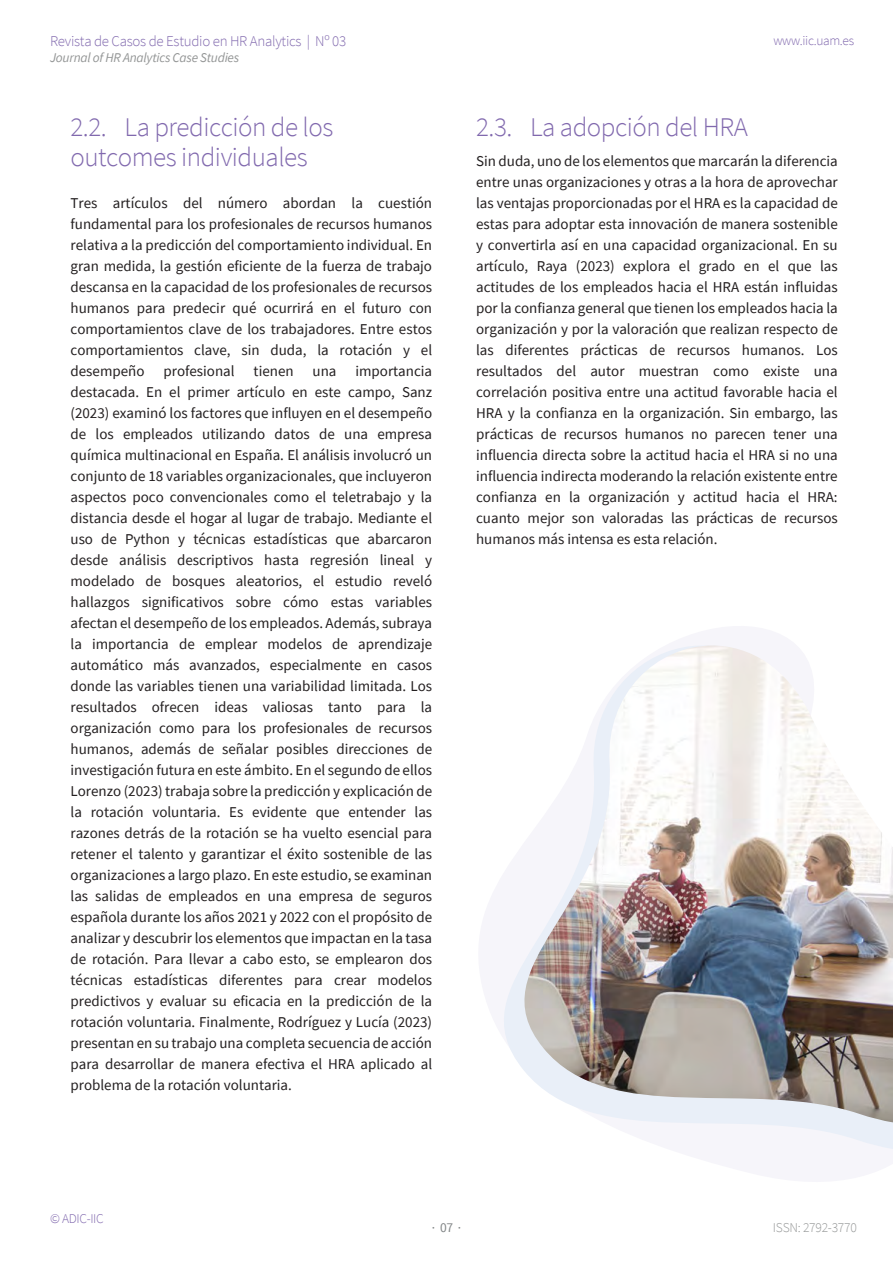
<style>
.page{position:relative;width:893px;height:1263px;background:#fff}
.page>*{position:absolute;margin:0;border:0;box-sizing:border-box;transform-origin:0 0}
.t1{font:300 27px/30px "Source Sans Pro";letter-spacing:-.02em;color:#8169ae}
.t2{font:15px/21px "Source Sans Pro";color:#231f20;text-align:justify}
.t3{font:300 14.85px "Source Sans Pro";letter-spacing:-.02em;color:#8169ae}
.t4{font:300 13.5px "Source Sans Pro";letter-spacing:-.02em;color:#949696}
.t5{font:13.5px "Source Sans Pro";color:#828687}
.t6{font:italic 13.35px "Source Sans Pro";letter-spacing:-.02em;color:#949696}
.t7{font:300 13.35px "Source Sans Pro";letter-spacing:-.025em;color:#8169ae}
</style>
<div class="page">
<svg style="left:658px;top:1122px;width:235px;height:27px;fill:#f6f5fa"></svg>
<img style="left:503px;top:645px;width:390px;height:477px">
<p class="t3" style="left:50px;top:32px;width:298px">Revista de Casos de Estudio en HR Analytics | Nº 03</p>
<p class="t6" style="left:50px;top:49px;width:191px">Journal of HR Analytics Case Studies</p>
<h1 class="t1" style="left:71px;top:112px;width:264px">2.2. La predicción de los outcomes individuales</h1>
<p class="t2" style="left:71px;top:193px;width:363px">Tres artículos del número abordan la cuestión fundamental para los profesionales de recursos humanos relativa a la predicción del comportamiento individual. En gran medida, la gestión eficiente de la fuerza de trabajo descansa en la capacidad de los profesionales de recursos humanos para predecir qué ocurrirá en el futuro con comportamientos clave de los trabajadores. Entre estos comportamientos clave, sin duda, la rotación y el desempeño</p>
<p class="t2" style="left:163px;top:361px;width:73px">profesional</p>
<p class="t2" style="left:254px;top:361px;width:42px">tienen</p>
<p class="t2" style="left:313px;top:361px;width:25px">una</p>
<p class="t2" style="left:71px;top:361px;width:363px;text-indent:285px">importancia destacada. En el primer artículo en este campo, Sanz (2023) examinó los factores que influyen en el desempeño de los empleados utilizando datos de una empresa química multinacional en España. El análisis involucró un conjunto de 18 variables organizacionales, que incluyeron aspectos poco convencionales como el teletrabajo y la distancia desde el hogar al lugar de trabajo. Mediante el uso de Python y técnicas estadísticas que abarcaron desde análisis descriptivos hasta regresión lineal y modelado de bosques aleatorios, el estudio reveló hallazgos significativos sobre cómo estas variables afectan el desempeño de los empleados. Además, subraya la importancia de emplear modelos de aprendizaje automático más avanzados, especialmente en casos donde las variables tienen una variabilidad limitada. Los resultados ofrecen ideas valiosas tanto para la organización como para los profesionales de recursos humanos, además de señalar posibles direcciones de investigación futura en este ámbito. En el segundo de ellos Lorenzo (2023) trabaja sobre la predicción y explicación de la rotación voluntaria. Es evidente que entender las razones detrás de la rotación se ha vuelto esencial para retener el talento y garantizar el éxito sostenible de las organizaciones a largo plazo. En este estudio, se examinan las salidas de empleados en una empresa de seguros española durante los años 2021 y 2022 con el propósito de analizar y descubrir los elementos que impactan en la tasa de rotación. Para llevar a cabo esto, se emplearon dos técnicas estadísticas diferentes para crear modelos predictivos y evaluar su eficacia en la predicción de la rotación voluntaria. Finalmente, Rodríguez y Lucía (2023) presentan en su trabajo una completa secuencia de acción para desarrollar de manera efectiva el HRA aplicado al problema de la rotación voluntaria.</p>
<p class="t7" style="left:773px;top:32px;width:82px">www.iic.uam.es</p>
<h1 class="t1" style="left:476px;top:112px;width:273px">2.3. La adopción del HRA</h1>
<p class="t2" style="left:476px;top:151px;width:363px">Sin duda, uno de los elementos que marcarán la diferencia entre unas organizaciones y otras a la hora de aprovechar las ventajas proporcionadas por el HRA es la capacidad de estas para adoptar esta innovación de manera sostenible y convertirla así en una capacidad organizacional. En su artículo, Raya (2023) explora el grado en el que las actitudes de los empleados hacia el HRA están influidas por la confianza general que tienen los empleados hacia la organización y por la valoración que realizan respecto de las diferentes prácticas de recursos humanos. Los resultados del autor muestran como existe una correlación positiva entre una actitud favorable hacia el HRA y la confianza en la organización. Sin embargo, las prácticas de recursos humanos no parecen tener una influencia directa sobre la actitud hacia el HRA si no una influencia indirecta moderando la relación existente entre confianza en la organización y actitud hacia el HRA: cuanto mejor son valoradas las prácticas de recursos humanos más intensa es esta relación.</p>
<p class="t7" style="left:50px;top:1211px;width:55px">© ADIC-IIC</p>
<p class="t5" style="left:432px;top:1218px;width:31px">· 07 ·</p>
<p class="t4" style="left:773px;top:1219px;width:85px">ISSN: 2792-3770</p>
</div>
